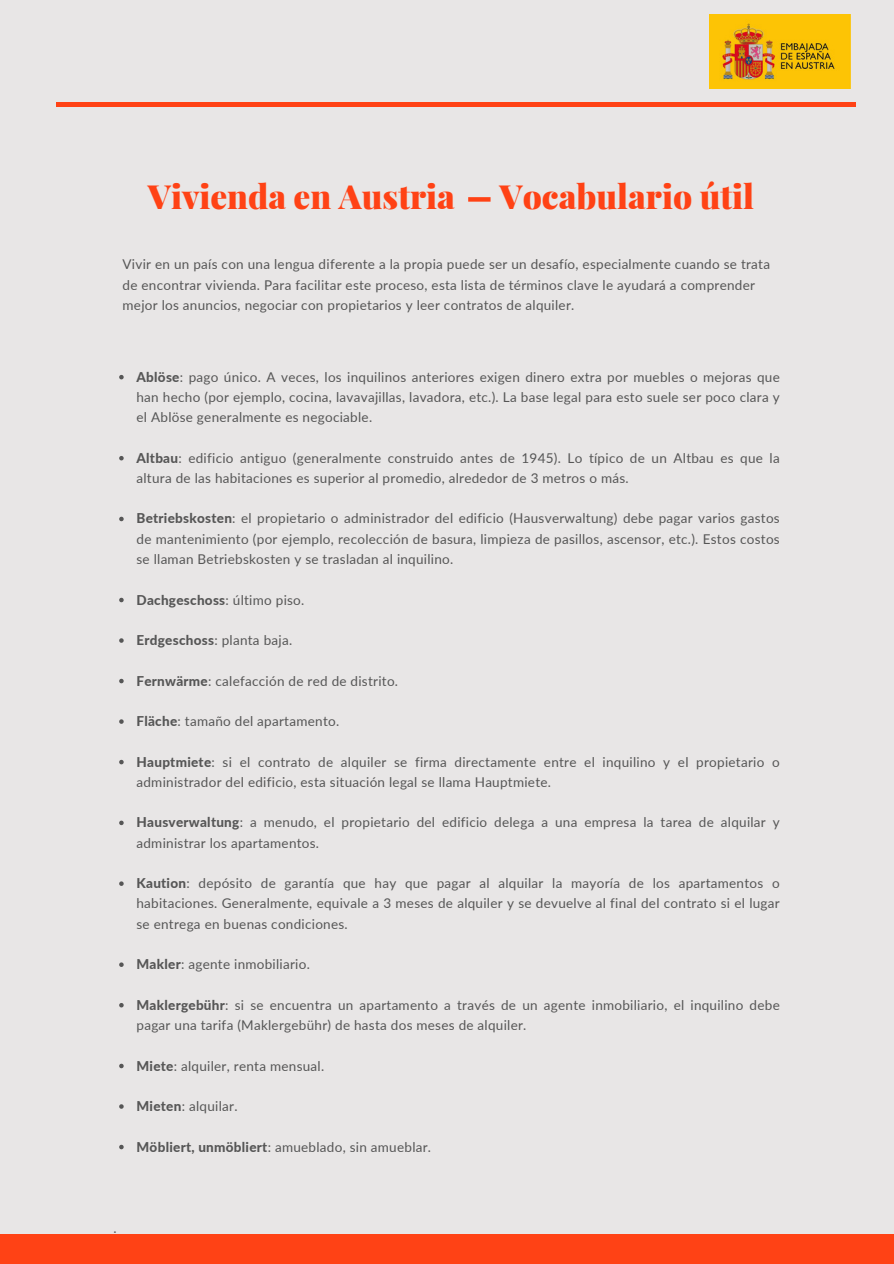
<style>
.page{position:relative;width:894px;height:1264px;background:#fff}
.page>*{position:absolute;margin:0;border:0;box-sizing:border-box;transform-origin:0 0}
.t1{font:900 33.3px "Playfair Display";color:#ff4215}
.t2{font:13.5px/20.2px "Lato";letter-spacing:.02em;color:#565656}
.t3{font:800 13.5px "Lato";letter-spacing:.02em;color:#565656}
.s1{font-weight:800}
.s2{font-weight:400}
</style>
<div class="page">
<div style="left:0;top:0;width:893px;height:1263px;background:#e8e6e6"></div>
<div style="left:0;top:1234px;width:893px;height:29px;background:#ff4215"></div>
<div style="left:56px;top:102px;width:799px;height:5px;background:#ff4215"></div>
<img style="left:709px;top:15px;width:141px;height:74px">
<svg style="left:119px;top:375px;width:5px;height:4px"></svg>
<svg style="left:119px;top:456px;width:5px;height:4px"></svg>
<svg style="left:119px;top:516px;width:5px;height:5px"></svg>
<svg style="left:119px;top:597px;width:5px;height:5px"></svg>
<svg style="left:119px;top:638px;width:5px;height:4px"></svg>
<svg style="left:119px;top:678px;width:5px;height:5px"></svg>
<svg style="left:119px;top:719px;width:5px;height:4px"></svg>
<svg style="left:119px;top:759px;width:5px;height:5px"></svg>
<svg style="left:119px;top:820px;width:5px;height:5px"></svg>
<svg style="left:119px;top:881px;width:5px;height:4px"></svg>
<svg style="left:119px;top:962px;width:5px;height:4px"></svg>
<svg style="left:119px;top:1003px;width:5px;height:4px"></svg>
<svg style="left:119px;top:1063px;width:5px;height:5px"></svg>
<svg style="left:119px;top:1104px;width:5px;height:4px"></svg>
<svg style="left:119px;top:1144px;width:5px;height:5px"></svg>
<div style="left:468px;top:197px;width:22px;height:5px;background:#ff4215"></div>
<p class="t1" style="left:148px;top:173px;width:308px">Vivienda en Austria</p>
<p class="t1" style="left:499px;top:173px;width:256px">Vocabulario útil</p>
<p class="t2" style="left:122px;top:254px;width:649px">Vivir en un país con una lengua diferente a la propia puede ser un desafío, especialmente cuando se trata de encontrar vivienda. Para facilitar este proceso, esta lista de términos clave le ayudará a comprender mejor los anuncios, negociar con propietarios y leer contratos de alquiler.</p>
<p class="t2" style="left:136px;top:366px;width:644px;text-align:justify"><span class="s1">Ablöse</span>: pago único. A veces, los inquilinos anteriores exigen dinero extra por muebles o mejoras que han hecho (por ejemplo, cocina, lavavajillas, lavadora, etc.). La base legal para esto suele ser poco clara y el Ablöse generalmente es negociable.</p>
<p class="t2" style="left:136px;top:447px;width:644px"><span class="s1">Altbau</span>: edificio antiguo (generalmente construido antes de 1945). Lo típico de un Altbau es que la altura de las habitaciones es superior al promedio, alrededor de 3 metros o más.</p>
<h1 class="t2" style="left:136px;top:508px;width:644px;text-align:justify"><span class="s1">Betriebskosten</span>: el propietario o administrador del edificio (Hausverwaltung) debe pagar varios gastos de mantenimiento (por ejemplo, recolección de basura, limpieza de pasillos, ascensor, etc.). Estos costos se llaman Betriebskosten y se trasladan al inquilino.</h1>
<p class="t3" style="left:136px;top:591px;width:169px">Dachgeschoss<span class="s2">: último piso.</span></p>
<p class="t2" style="left:136px;top:629px;width:157px"><span class="s1">Erdgeschoss</span>: planta baja.</p>
<p class="t2" style="left:136px;top:670px;width:263px"><span class="s1">Fernwärme</span>: calefacción de red de distrito.</p>
<p class="t2" style="left:136px;top:710px;width:204px"><span class="s1">Fläche</span>: tamaño del apartamento.</p>
<p class="t2" style="left:136px;top:751px;width:644px"><span class="s1">Hauptmiete</span>: si el contrato de alquiler se firma directamente entre el inquilino y el propietario o administrador del edificio, esta situación legal se llama Hauptmiete.</p>
<p class="t2" style="left:136px;top:812px;width:644px"><span class="s1">Hausverwaltung</span>: a menudo, el propietario del edificio delega a una empresa la tarea de alquilar y administrar los apartamentos.</p>
<p class="t2" style="left:136px;top:872px;width:644px;text-align:justify"><span class="s1">Kaution</span>: depósito de garantía que hay que pagar al alquilar la mayoría de los apartamentos o habitaciones. Generalmente, equivale a 3 meses de alquiler y se devuelve al final del contrato si el lugar se entrega en buenas condiciones.</p>
<p class="t2" style="left:136px;top:953px;width:175px"><span class="s1">Makler</span>: agente inmobiliario.</p>
<p class="t2" style="left:136px;top:994px;width:644px"><span class="s1">Maklergebühr</span>: si se encuentra un apartamento a través de un agente inmobiliario, el inquilino debe pagar una tarifa (Maklergebühr) de hasta dos meses de alquiler.</p>
<p class="t2" style="left:136px;top:1055px;width:189px"><span class="s1">Miete</span>: alquiler, renta mensual.</p>
<p class="t2" style="left:136px;top:1095px;width:102px"><span class="s1">Mieten</span>: alquilar.</p>
<p class="t2" style="left:136px;top:1136px;width:296px"><span class="s1">Möbliert, unmöbliert</span>: amueblado, sin amueblar.</p>
<p class="t2" style="left:113px;top:1217px;width:5px">.</p>
</div>
